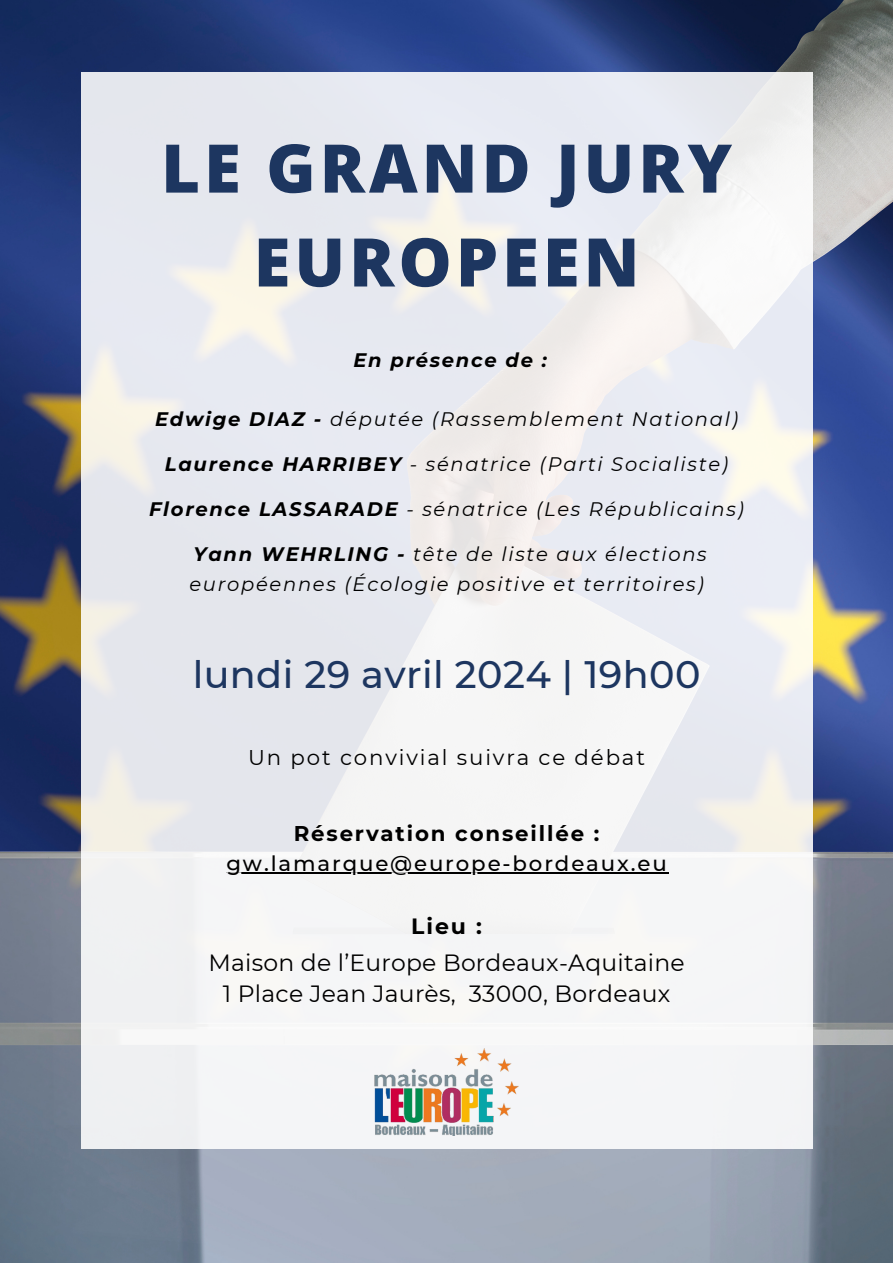
<style>
.page{position:relative;width:893px;height:1263px;background:#fff}
.page>*{position:absolute;margin:0;border:0;box-sizing:border-box;transform-origin:0 0}
.t1{font:800 67.12px/93.9px "Open Sans";letter-spacing:.06em;color:#1d3660;text-align:center}
.t2{font:500 38.17px "Montserrat";letter-spacing:.01em;color:#1d3660}
.t3{font:23.48px/31.5px "Montserrat";letter-spacing:.01em;color:#000;text-align:center}
.t4{font:700 22.05px "Montserrat";color:#000}
.t5{font:500 21.3px "Montserrat";letter-spacing:.085em;color:#000}
.t6{font:21.3px "Montserrat";letter-spacing:.085em;color:#000}
.t7{font:700 21.3px "Montserrat";letter-spacing:.085em;color:#000}
.t8{font:italic 19.5px/29.8px "Montserrat";letter-spacing:.085em;color:#000}
.t9{font:italic 700 19.5px "Montserrat";letter-spacing:.085em;color:#000}
.s1{font-weight:700}
</style>
<div class="page">
<img style="left:0;top:0;width:893px;height:1263px">
<div style="left:81px;top:72px;width:731px;height:1077px;background:#eeedf2"></div>
<hr style="left:226px;top:872px;width:442px;height:2px;background:#000">
<img style="left:375px;top:1049px;width:144px;height:86px">
<h1 class="t1" style="left:161px;top:120px;width:572px">LE GRAND JURY<br>EUROPEEN</h1>
<h3 class="t9" style="left:353px;top:348px;width:195px">En présence de :</h3>
<h3 class="t8" style="left:155px;top:404px;width:584px"><span class="s1">Edwige DIAZ -</span> députée (Rassemblement National)</h3>
<h4 class="t8" style="left:165px;top:449px;width:565px"><span class="s1">Laurence HARRIBEY</span> - sénatrice (Parti Socialiste)</h4>
<p class="t8" style="left:149px;top:494px;width:596px"><span class="s1">Florence LASSARADE</span> - sénatrice (Les Républicains)</p>
<p class="t8" style="left:189px;top:539px;width:519px"><span class="s1">Yann WEHRLING -</span> tête de liste aux élections européennes (Écologie positive et territoires)</p>
<p class="t2" style="left:193px;top:651px;width:509px">lundi 29 avril 2024 | 19h00</p>
<h4 class="t6" style="left:248px;top:744px;width:398px">Un pot convivial suivra ce débat</h4>
<p class="t7" style="left:294px;top:820px;width:307px">Réservation conseillée :</p>
<p class="t5" style="left:226px;top:851px;width:442px">gw.lamarque@europe-bordeaux.eu</p>
<h2 class="t4" style="left:411px;top:913px;width:72px">Lieu :</h2>
<h5 class="t3" style="left:208px;top:946px;width:478px">Maison de l’Europe Bordeaux-Aquitaine<br>1 Place Jean Jaurès, 33000, Bordeaux</h5>
</div>
